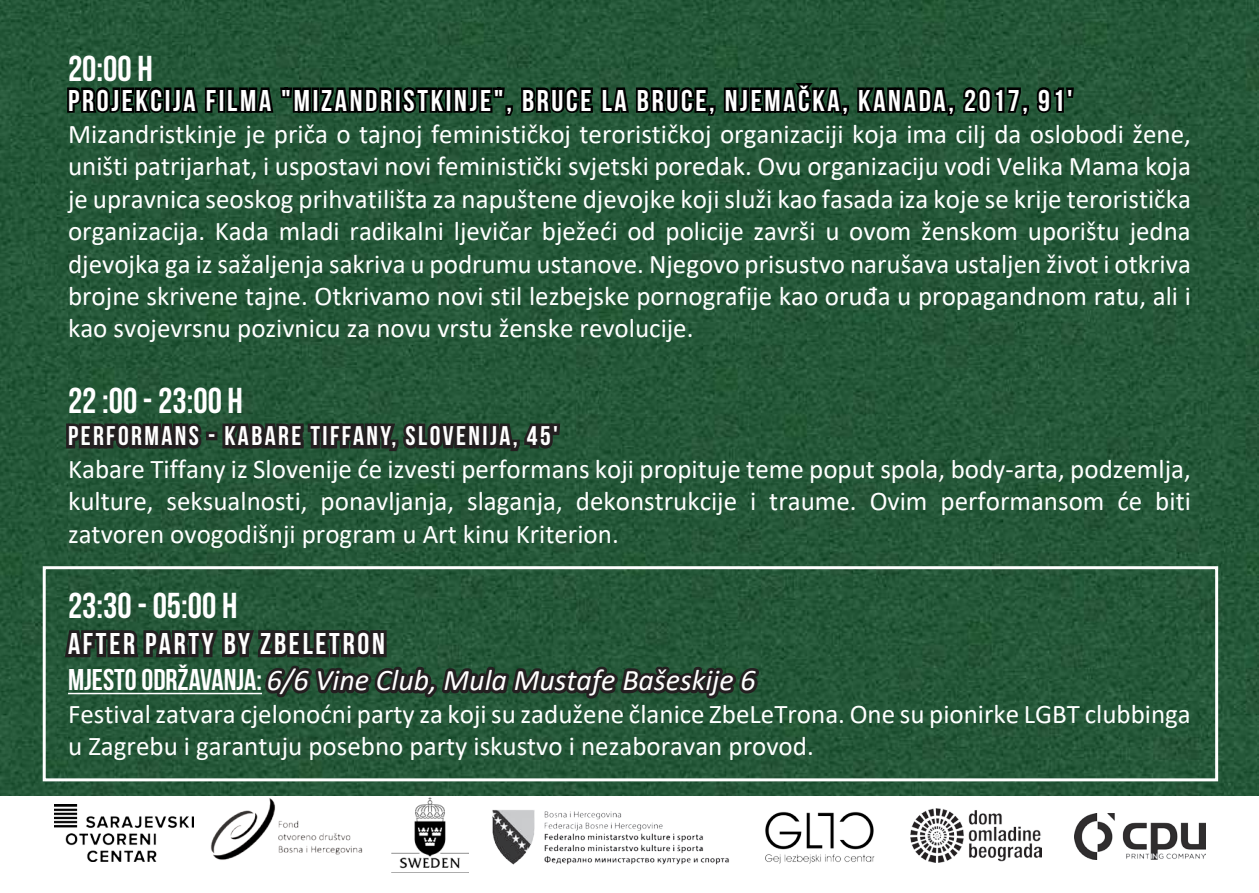
<style>
.page{position:relative;width:1259px;height:893px;background:#fff}
.page>*{position:absolute;margin:0;border:0;box-sizing:border-box;transform-origin:0 0}
.t1{font:36px "Bebas Neue";color:#fff}
.t2{font:30px "Bebas Neue";letter-spacing:.09em;color:#fff}
.t3{font:italic 30px "Calibri";color:#fff}
.t4{font:27px/32.4px "Calibri";color:#fff;text-align:justify}
.t5{font:27px "Bebas Neue";letter-spacing:.09em;color:#fff}
.s1{font-family:"Bebas Neue";font-style:normal}
</style>
<div class="page">
<img style="left:0;top:0;width:1259px;height:796px">
<svg style="left:65px;top:35px;width:211px;height:127px;background:#1e482e"></svg>
<div style="left:280px;top:87px;width:8px;height:11px;border:4px solid #000"></div>
<div style="left:284px;top:87px;width:8px;height:11px;border:4px solid #000"></div>
<svg style="left:291px;top:35px;width:203px;height:127px;background:#1e472e"></svg>
<div style="left:493px;top:87px;width:7px;height:11px;border:4px solid #000"></div>
<div style="left:497px;top:87px;width:7px;height:11px;border:4px solid #000"></div>
<svg style="left:502px;top:35px;width:564px;height:127px;background:#1e4a2f"></svg>
<div style="left:1066px;top:87px;width:7px;height:11px;border:4px solid #000"></div>
<svg style="left:63px;top:347px;width:141px;height:174px;background:#234f34"></svg>
<div style="left:206px;top:432px;width:11px;height:8px;border:6px solid #231f20"></div>
<svg style="left:219px;top:347px;width:337px;height:178px;background:#245035"></svg>
<div style="left:551px;top:423px;width:9px;height:12px;border:6px solid #231f20"></div>
<svg style="left:61px;top:554px;width:702px;height:220px;background:#245135"></svg>
<div style="left:43px;top:566px;width:1175px;height:215px;border:3px solid #fff"></div>
<img style="left:910px;top:809px;width:131px;height:54px">
<img style="left:765px;top:812px;width:110px;height:52px">
<img style="left:55px;top:805px;width:138px;height:56px">
<img style="left:201px;top:789px;width:173px;height:71px">
<img style="left:492px;top:809px;width:237px;height:56px">
<img style="left:391px;top:797px;width:77px;height:72px">
<img style="left:1074px;top:813px;width:131px;height:46px">
<h1 class="t1" style="left:68px;top:48px;width:86px">20:00 h</h1>
<p class="t2" style="left:68px;top:84px;width:1006px">PROJEKCIJA FILMA "MIZANDRISTKINJE", BRUCE LA BRUCE, NJEMAČKA, KANADA, 2017, 91'</p>
<p class="t4" style="left:68px;top:117px;width:1124px">Mizandristkinje je priča o tajnoj feminističkoj terorističkoj organizaciji koja ima cilj da oslobodi žene, uništi patrijarhat, i uspostavi novi feministički svjetski poredak. Ovu organizaciju vodi Velika Mama koja je upravnica seoskog prihvatilišta za napuštene djevojke koji služi kao fasada iza koje se krije teroristička organizacija. Kada mladi radikalni ljevičar bježeći od policije završi u ovom ženskom uporištu jedna djevojka ga iz sažaljenja sakriva u podrumu ustanove. Njegovo prisustvo narušava ustaljen život i otkriva brojne skrivene tajne. Otkrivamo novi stil lezbejske pornografije kao oruđa u propagandnom ratu, ali i kao svojevrsnu pozivnicu za novu vrstu ženske revolucije.</p>
<h1 class="t1" style="left:68px;top:381px;width:176px">22 :00 - 23:00 h</h1>
<p class="t5" style="left:68px;top:421px;width:491px">PERFORMANS - KABARE TIFFANY, SLOVENIJA, 45'</p>
<p class="t4" style="left:68px;top:452px;width:1124px">Kabare Tiffany iz Slovenije će izvesti performans koji propituje teme poput spola, body-arta, podzemlja, kulture, seksualnosti, ponavljanja, slaganja, dekonstrukcije i traume. Ovim performansom će biti zatvoren ovogodišnji program u Art kinu Kriterion.</p>
<h1 class="t1" style="left:68px;top:586px;width:171px">23:30 - 05:00 h</h1>
<p class="t2" style="left:68px;top:627px;width:318px">AFTER PARTY BY ZBELETRON</p>
<p class="t3" style="left:68px;top:659px;width:689px"><span class="s1">MJESTO ODRŽAVANJA:</span> 6/6 Vine Club, Mula Mustafe Bašeskije 6</p>
<p class="t4" style="left:68px;top:697px;width:1124px">Festival zatvara cjelonoćni party za koji su zadužene članice ZbeLeTrona. One su pionirke LGBT clubbinga u Zagrebu i garantuju posebno party iskustvo i nezaboravan provod.</p>
</div>
